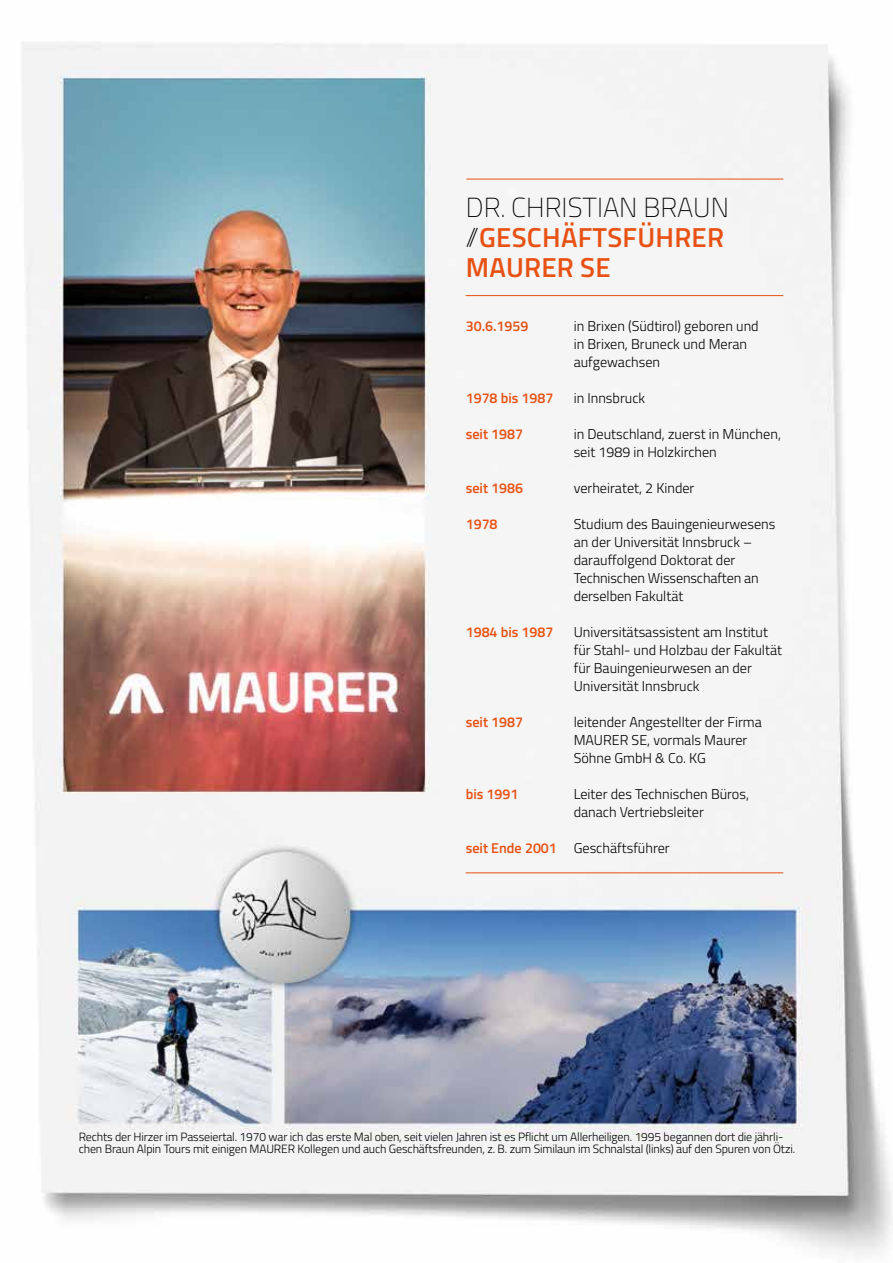
<style>
.page{position:relative;width:893px;height:1263px;background:#fff}
.page>*{position:absolute;margin:0;border:0;box-sizing:border-box;transform-origin:0 0}
.t1{font:600 27.45px/30px "Titillium";letter-spacing:.01em;color:#e85113}
.t2{font:300 14.25px/18px "Titillium";color:#000}
.t3{font:600 14.25px "Titillium";color:#e85113}
.t4{font:300 12px/12px "Titillium";letter-spacing:-.01em;color:#000}
.s1{font-weight:100;color:#000}
.s2{font-weight:600;color:#e85113}
</style>
<div class="page">
<img style="left:22px;top:41px;width:871px;height:1214px">
<hr style="left:466px;top:179px;width:317px;height:1px;background:#e85113">
<hr style="left:466px;top:295px;width:317px;height:1px;background:#e85113">
<hr style="left:466px;top:872px;width:317px;height:1px;background:#e85113">
<h1 class="t1" style="left:466px;top:191px;width:265px"><span class="s1">DR. CHRISTIAN BRAUN //</span>GESCHÄFTSFÜHRER<br>MAURER SE</h1>
<p class="t3" style="left:466px;top:315px;width:64px">30.6.1959</p>
<p class="t2" style="left:574px;top:316px;width:187px">in Brixen (Südtirol) geboren und in Brixen, Bruneck und Meran aufgewachsen</p>
<p class="t3" style="left:466px;top:387px;width:89px">1978 bis 1987</p>
<p class="t2" style="left:574px;top:388px;width:73px">in Innsbruck</p>
<p class="t3" style="left:466px;top:423px;width:59px">seit 1987</p>
<p class="t2" style="left:574px;top:424px;width:209px">in Deutschland, zuerst in München, seit 1989 in Holzkirchen</p>
<p class="t3" style="left:466px;top:477px;width:59px">seit 1986</p>
<p class="t2" style="left:574px;top:478px;width:122px">verheiratet, 2 Kinder</p>
<p class="t3" style="left:466px;top:513px;width:33px">1978</p>
<p class="t2" style="left:574px;top:514px;width:203px">Studium des Bauingenieurwesens an der Universität Innsbruck – darauffolgend Doktorat der<br>Technischen Wissenschaften an derselben Fakultät</p>
<p class="t3" style="left:466px;top:621px;width:89px">1984 bis 1987</p>
<p class="t2" style="left:574px;top:622px;width:210px">Universitätsassistent am Institut für Stahl- und Holzbau der Fakultät für Bauingenieurwesen an der<br>Universität Innsbruck</p>
<p class="t3" style="left:466px;top:711px;width:59px">seit 1987</p>
<p class="t2" style="left:574px;top:712px;width:190px">leitender Angestellter der Firma<br>MAURER SE, vormals Maurer<br>Söhne GmbH &amp; Co. KG</p>
<p class="t3" style="left:466px;top:783px;width:54px">bis 1991</p>
<p class="t2" style="left:574px;top:784px;width:177px">Leiter des Technischen Büros, danach Vertriebsleiter</p>
<p class="t2" style="left:466px;top:838px;width:205px"><span class="s2">seit Ende 2001</span> Geschäftsführer</p>
<p class="t4" style="left:79px;top:1130px;width:718px">Rechts der Hirzer im Passeiertal. 1970 war ich das erste Mal oben, seit vielen Jahren ist es Pflicht um Allerheiligen. 1995 begannen dort die jährli&shy;chen Braun Alpin Tours mit einigen MAURER Kollegen und auch Geschäftsfreunden, z. B. zum Similaun im Schnalstal (links) auf den Spuren von Ötzi.</p>
</div>
